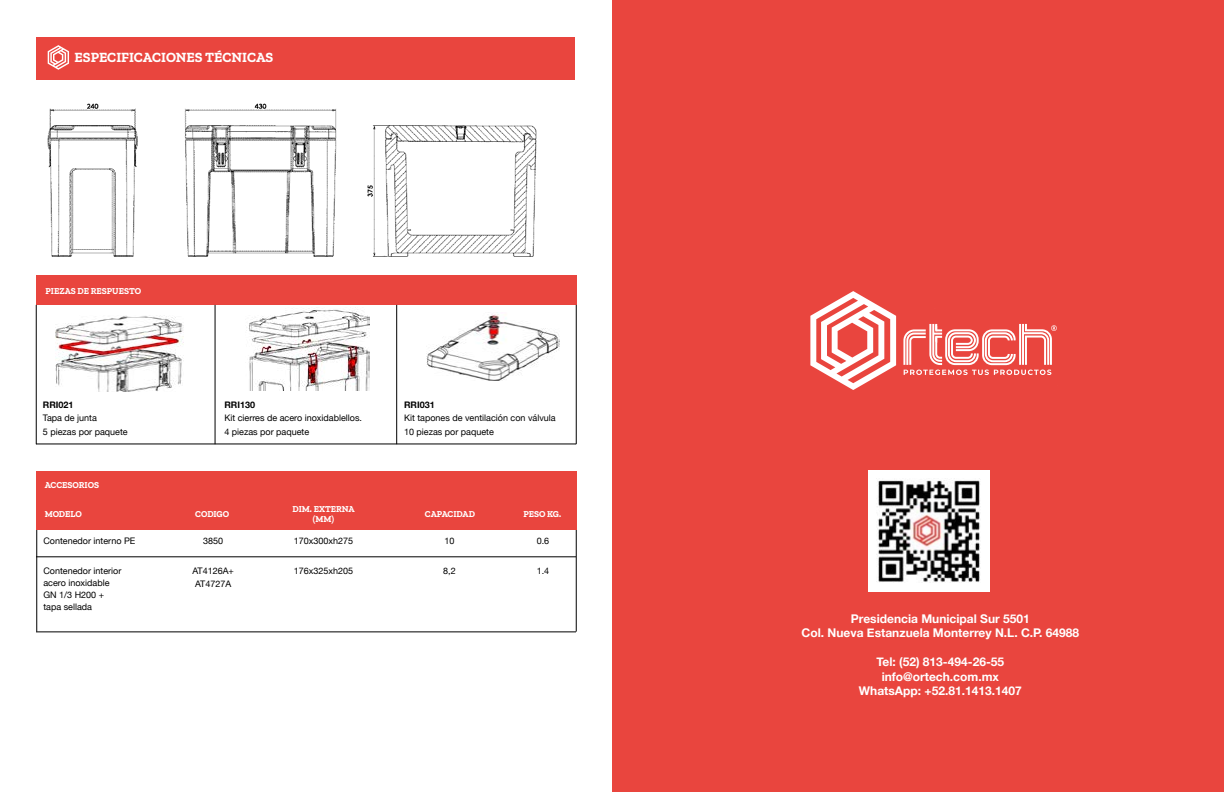
<style>
.page{position:relative;width:1224px;height:792px;background:#fff}
.page>*{position:absolute;margin:0;border:0;box-sizing:border-box;transform-origin:0 0}
.t1{font:700 14px "Zilla Slab";color:#fff}
.t2{font:700 12px/14.4px "Helvetica Neue";color:#fff;text-align:center}
.t3{font:9px/12px "Helvetica Neue";color:#000}
.t4{font:700 9px/10px "Zilla Slab";color:#fff;text-align:center}
.t5{font:700 9px "Helvetica Neue";color:#000}
</style>
<div class="page">
<div style="left:36px;top:37px;width:539px;height:42px;background:#e9453e"></div>
<svg style="left:48px;top:45px;width:21px;height:25px"></svg>
<div style="left:36px;top:276px;width:541px;height:29px;background:#e9453e"></div>
<hr style="left:36px;top:444px;width:540px;height:1px;background:#000">
<hr style="left:36px;top:557px;width:540px;height:1px;background:#000">
<hr style="left:36px;top:632px;width:540px;height:1px;background:#000">
<hr style="left:215px;top:305px;width:1px;height:139px;background:#000">
<hr style="left:36px;top:305px;width:1px;height:139px;background:#000">
<hr style="left:36px;top:529px;width:1px;height:103px;background:#000">
<hr style="left:576px;top:529px;width:1px;height:103px;background:#000">
<hr style="left:396px;top:305px;width:1px;height:139px;background:#000">
<hr style="left:576px;top:305px;width:1px;height:139px;background:#000">
<img style="left:426px;top:312px;width:133px;height:69px">
<div style="left:612px;top:0;width:612px;height:792px;background:#e9453e"></div>
<svg style="left:810px;top:291px;width:86px;height:99px"></svg>
<svg style="left:903px;top:324px;width:154px;height:51px"></svg>
<img style="left:868px;top:471px;width:121px;height:120px">
<img style="left:47px;top:103px;width:490px;height:154px">
<img style="left:56px;top:315px;width:127px;height:77px">
<img style="left:246px;top:309px;width:124px;height:81px">
<div style="left:36px;top:500px;width:541px;height:30px;background:#e9453e"></div>
<div style="left:36px;top:471px;width:541px;height:29px;background:#e9453e"></div>
<h1 class="t1" style="left:75px;top:49px;width:200px">ESPECIFICACIONES TÉCNICAS</h1>
<p class="t4" style="left:46px;top:286px;width:97px">PIEZAS DE RESPUESTO</p>
<p class="t5" style="left:43px;top:398px;width:32px">RRI021</p>
<p class="t5" style="left:224px;top:398px;width:32px">RRI130</p>
<p class="t5" style="left:404px;top:398px;width:32px">RRI031</p>
<p class="t3" style="left:43px;top:413px;width:56px">Tapa de junta</p>
<p class="t3" style="left:224px;top:413px;width:139px">Kit cierres de acero inoxidablellos.</p>
<p class="t3" style="left:404px;top:413px;width:153px">Kit tapones de ventilación con válvula</p>
<p class="t3" style="left:43px;top:426px;width:86px">5 piezas por paquete</p>
<p class="t3" style="left:224px;top:426px;width:86px">4 piezas por paquete</p>
<p class="t3" style="left:404px;top:426px;width:91px">10 piezas por paquete</p>
<p class="t4" style="left:45px;top:480px;width:56px">ACCESORIOS</p>
<p class="t4" style="left:45px;top:509px;width:39px">MODELO</p>
<p class="t3" style="left:43px;top:536px;width:94px">Contenedor interno PE</p>
<p class="t3" style="left:43px;top:565px;width:80px">Contenedor interior acero inoxidable<br>GN 1/3 H200 + tapa sellada</p>
<p class="t4" style="left:195px;top:509px;width:35px">CODIGO</p>
<p class="t4" style="left:292px;top:504px;width:64px">DIM. EXTERNA (MM)</p>
<p class="t4" style="left:425px;top:509px;width:52px">CAPACIDAD</p>
<p class="t4" style="left:523px;top:509px;width:39px">PESO KG.</p>
<p class="t3" style="left:203px;top:536px;width:22px">3850</p>
<p class="t3" style="left:192px;top:564px;width:43px;line-height:13px">AT4126A+<br>AT4727A</p>
<p class="t3" style="left:294px;top:536px;width:61px">170x300xh275</p>
<p class="t3" style="left:294px;top:565px;width:61px">176x325xh205</p>
<p class="t3" style="left:444px;top:536px;width:12px">10</p>
<p class="t3" style="left:443px;top:565px;width:14px">8,2</p>
<p class="t3" style="left:537px;top:536px;width:14px">0.6</p>
<p class="t3" style="left:537px;top:565px;width:14px">1.4</p>
<h2 class="t2" style="left:802px;top:612px;width:279px">Presidencia Municipal Sur 5501<br>Col. Nueva Estanzuela Monterrey N.L. C.P. 64988</h2>
<h2 class="t2" style="left:859px;top:655px;width:164px">Tel: (52) 813-494-26-55 info@ortech.com.mx<br>WhatsApp: +52.81.1413.1407</h2>
</div>
